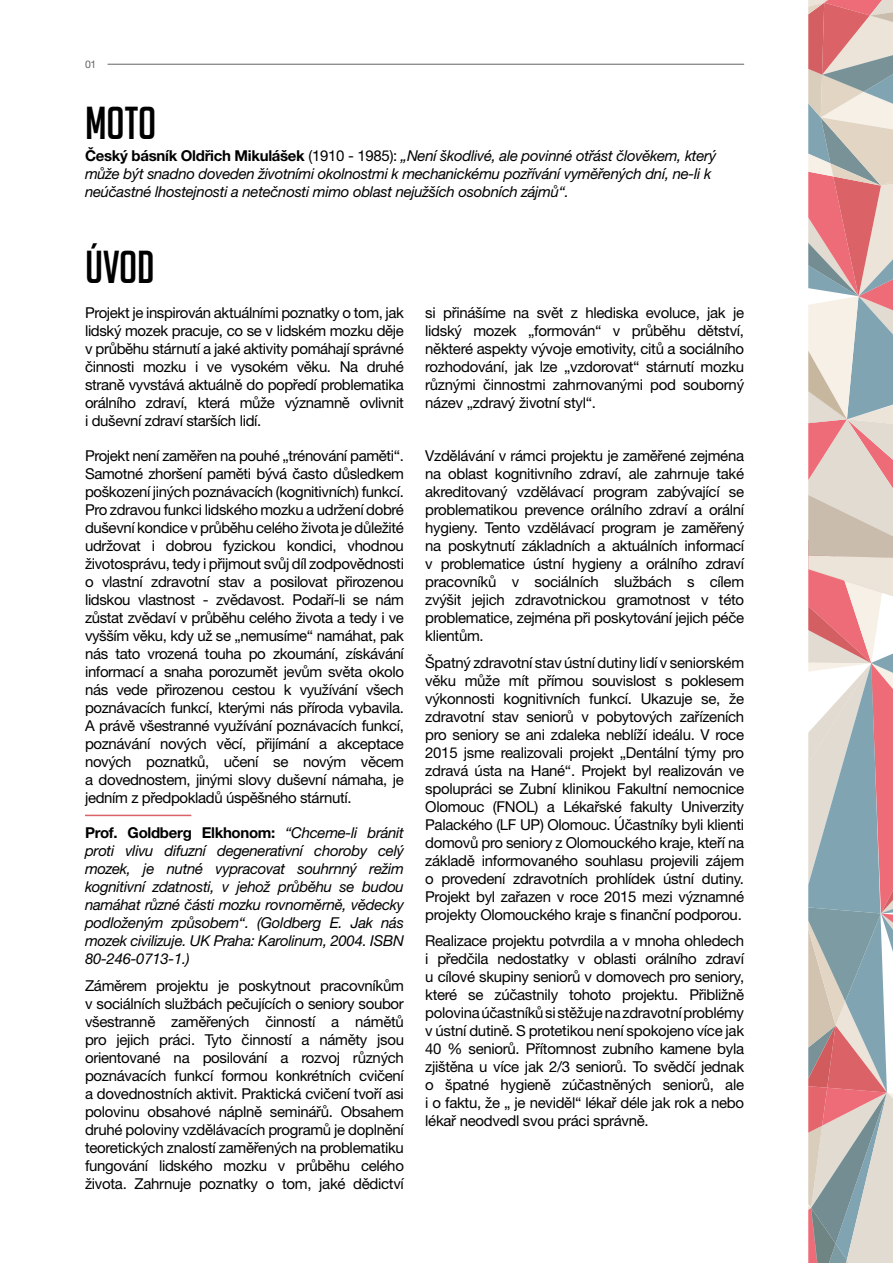
<style>
.page{position:relative;width:893px;height:1263px;background:#fff}
.page>*{position:absolute;margin:0;border:0;box-sizing:border-box;transform-origin:0 0}
.t1{font:45px "Big Noodle Titling";color:#000}
.t2{font:15px/18px "Helvetica Neue LT Pro";letter-spacing:-.02em;color:#000;text-align:justify}
.t3{font:italic 15px/18px "Helvetica Neue LT Pro";letter-spacing:-.02em;color:#000;text-align:justify}
.t4{font:10.5px "Helvetica Neue LT Pro";color:#646363}
.s1{font-weight:700;font-style:normal}
.s2{font-style:normal}
</style>
<div class="page">
<svg style="left:808px;top:0;width:85px;height:1263px;background:#c7b3b3"></svg>
<hr style="left:85px;top:815px;width:106px;height:1px;background:#db6267">
<hr style="left:108px;top:64px;width:636px;height:1px;background:#646363">
<p class="t4" style="left:85px;top:58px;width:13px">01</p>
<h1 class="t1" style="left:85px;top:98px;width:73px">MOTO</h1>
<p class="t3" style="left:85px;top:146px;width:633px;text-align:left"><span class="s1">Český básník Oldřich Mikulášek</span> <span class="s2">(1910 - 1985):</span> „Není škodlivé, ale povinné otřást člověkem, který může být snadno doveden životními okolnostmi k mechanickému pozřívání vyměřených dní, ne-li k neúčastné lhostejnosti a netečnosti mimo oblast nejužších osobních zájmů“.</p>
<h1 class="t1" style="left:85px;top:243px;width:71px">ÚVOD</h1>
<p class="t2" style="left:85px;top:303px;width:320px">Projekt je inspirován aktuálními poznatky o tom, jak lidský mozek pracuje, co se v lidském mozku děje v průběhu stárnutí a jaké aktivity pomáhají správné činnosti mozku i ve vysokém věku. Na druhé straně vyvstává aktuálně do popředí problematika orálního zdraví, která může významně ovlivnit i duševní zdraví starších lidí.</p>
<p class="t2" style="left:85px;top:447px;width:320px">Projekt není zaměřen na pouhé „trénování paměti“.<br>Samotné zhoršení paměti bývá často důsledkem poškození jiných poznávacích (kognitivních) funkcí.<br>Pro zdravou funkci lidského mozku a udržení dobré duševní kondice v průběhu celého života je důležité udržovat i dobrou fyzickou kondici, vhodnou životosprávu, tedy i přijmout svůj díl zodpovědnosti o vlastní zdravotní stav a posilovat přirozenou lidskou vlastnost - zvědavost. Podaří-li se nám zůstat zvědaví v průběhu celého života a tedy i ve vyšším věku, kdy už se „nemusíme“ namáhat, pak nás tato vrozená touha po zkoumání, získávání informací a snaha porozumět jevům světa okolo nás vede přirozenou cestou k využívání všech poznávacích funkcí, kterými nás příroda vybavila.<br>A právě všestranné využívání poznávacích funkcí, poznávání nových věcí, přijímání a akceptace nových poznatků, učení se novým věcem a dovednostem, jinými slovy duševní námaha, je jedním z předpokladů úspěšného stárnutí.</p>
<p class="t3" style="left:85px;top:824px;width:320px"><span class="s1">Prof. Goldberg Elkhonom:</span> “Chceme-li bránit proti vlivu difuzní degenerativní choroby celý mozek, je nutné vypracovat souhrnný režim kognitivní zdatnosti, v jehož průběhu se budou namáhat různé části mozku rovnoměrně, vědecky podloženým způsobem“. (Goldberg E. Jak nás mozek civilizuje. UK Praha: Karolinum, 2004. ISBN 80-246-0713-1.)</p>
<p class="t2" style="left:85px;top:976px;width:320px">Záměrem projektu je poskytnout pracovníkům v sociálních službách pečujících o seniory soubor všestranně zaměřených činností a námětů pro jejich práci. Tyto činností a náměty jsou orientované na posilování a rozvoj různých poznávacích funkcí formou konkrétních cvičení a dovednostních aktivit. Praktická cvičení tvoří asi polovinu obsahové náplně seminářů. Obsahem druhé poloviny vzdělávacích programů je doplnění teoretických znalostí zaměřených na problematiku fungování lidského mozku v průběhu celého života. Zahrnuje poznatky o tom, jaké dědictví</p>
<p class="t2" style="left:425px;top:304px;width:320px">si přinášíme na svět z hlediska evoluce, jak je lidský mozek „formován“ v průběhu dětství, některé aspekty vývoje emotivity, citů a sociálního rozhodování, jak lze „vzdorovat“ stárnutí mozku různými činnostmi zahrnovanými pod souborný název „zdravý životní styl“.</p>
<p class="t2" style="left:425px;top:447px;width:320px">Vzdělávání v rámci projektu je zaměřené zejména na oblast kognitivního zdraví, ale zahrnuje také akreditovaný vzdělávací program zabývající se problematikou prevence orálního zdraví a orální hygieny. Tento vzdělávací program je zaměřený na poskytnutí základních a aktuálních informací v problematice ústní hygieny a orálního zdraví pracovníků v sociálních službách s cílem zvýšit jejich zdravotnickou gramotnost v této problematice, zejména při poskytování jejich péče klientům.</p>
<p class="t2" style="left:425px;top:653px;width:320px">Špatný zdravotní stav ústní dutiny lidí v seniorském věku může mít přímou souvislost s poklesem výkonnosti kognitivních funkcí. Ukazuje se, že zdravotní stav seniorů v pobytových zařízeních pro seniory se ani zdaleka neblíží ideálu. V roce 2015 jsme realizovali projekt „Dentální týmy pro zdravá ústa na Hané“. Projekt byl realizován ve spolupráci se Zubní klinikou Fakultní nemocnice Olomouc (FNOL) a Lékařské fakulty Univerzity Palackého (LF UP) Olomouc. Účastníky byli klienti domovů pro seniory z Olomouckého kraje, kteří na základě informovaného souhlasu projevili zájem o provedení zdravotních prohlídek ústní dutiny.<br>Projekt byl zařazen v roce 2015 mezi významné projekty Olomouckého kraje s finanční podporou.</p>
<p class="t2" style="left:425px;top:932px;width:320px">Realizace projektu potvrdila a v mnoha ohledech i předčila nedostatky v oblasti orálního zdraví u cílové skupiny seniorů v domovech pro seniory, které se zúčastnily tohoto projektu. Přibližně polovina účastníků si stěžuje na zdravotní problémy v ústní dutině. S protetikou není spokojeno více jak 40 % seniorů. Přítomnost zubního kamene byla zjištěna u více jak 2/3 seniorů. To svědčí jednak o špatné hygieně zúčastněných seniorů, ale i o faktu, že „ je neviděl“ lékař déle jak rok a nebo lékař neodvedl svou práci správně.</p>
</div>
